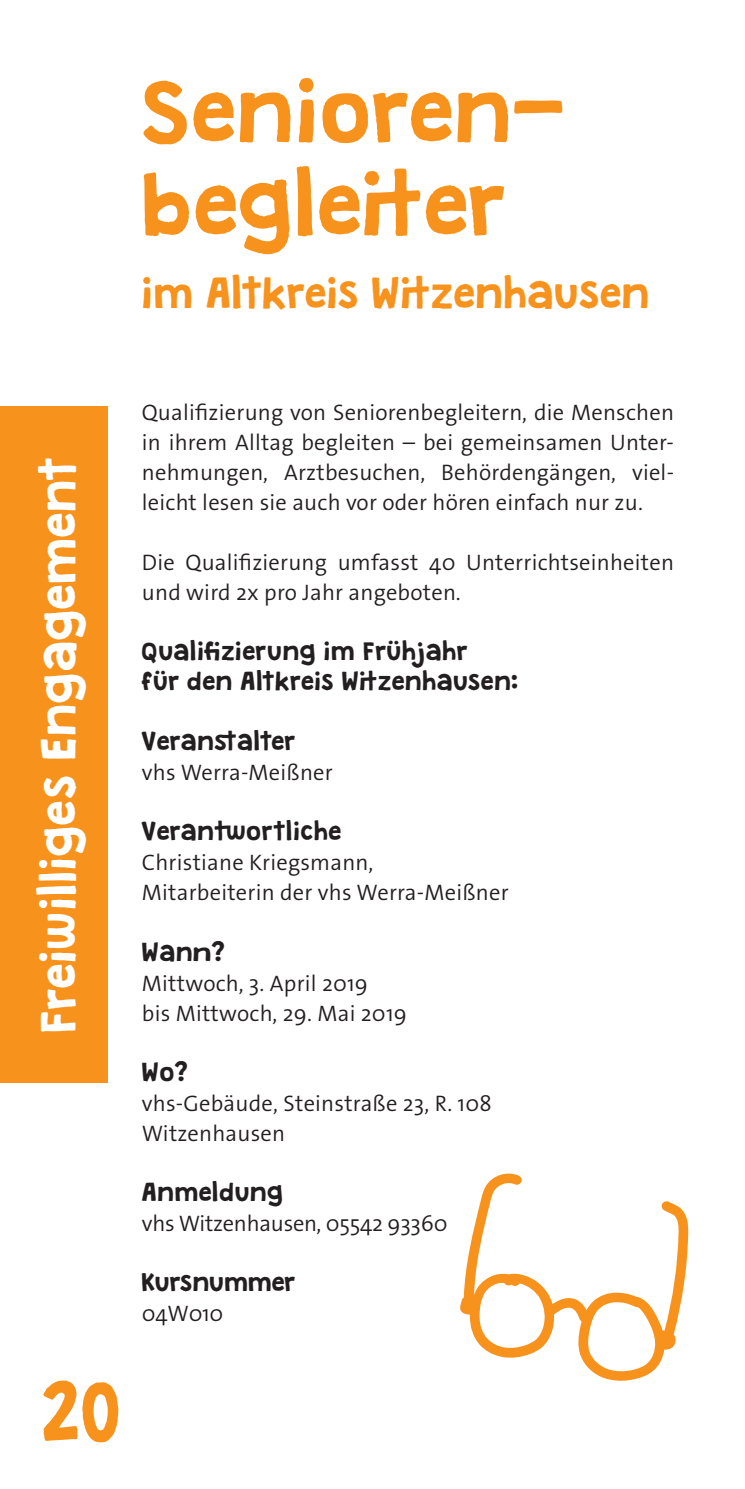
<style>
.page{position:relative;width:745px;height:1489px;background:#fff}
.page>*{position:absolute;margin:0;border:0;box-sizing:border-box;transform-origin:0 0}
.t1{font:77.5px/93px "Granstander Clean";color:#f7931d}
.t2{font:72.5px "Granstander Clean";color:#f7931d}
.t3{font:44px "Granstander Clean";color:#fff}
.t4{font:37.5px "Granstander Clean";color:#f7931d}
.t5{font:300 22.5px/30px "The Sans Os F";letter-spacing:.01em;color:#231f20}
.t6{font:22.5px/30px "Granstander Clean";letter-spacing:.01em;color:#231f20}
.t7{font:300 22.5px "The Sans Os F";letter-spacing:-.01em;color:#231f20}
.t8{font:22.5px "Granstander Clean";letter-spacing:-.01em;color:#231f20}
</style>
<div class="page">
<div style="left:0;top:406px;width:107px;height:676px;background:#f7931d"></div>
<svg style="left:460px;top:1173px;width:228px;height:208px"></svg>
<h1 class="t1" style="left:142px;top:69px;width:421px">Senioren&shy;begleiter</h1>
<h3 class="t4" style="left:142px;top:273px;width:509px">im Altkreis Witzenhausen</h3>
<h3 class="t3" style="left:35px;top:1033px;width:579px;rotate:-90deg">Freiwilliges Engagement</h3>
<h2 class="t2" style="left:43px;top:1373px;width:83px">20</h2>
<p class="t5" style="left:142px;top:398px;width:533px;text-align:justify">Qualifizierung von Seniorenbegleitern, die Menschen in ihrem Alltag begleiten – bei gemeinsamen Unter&shy;nehmungen, Arztbesuchen, Behördengängen, viel&shy;leicht lesen sie auch vor oder hören einfach nur zu.</p>
<p class="t5" style="left:142px;top:548px;width:533px">Die Qualifizierung umfasst 40 Unterrichtseinheiten und wird 2x pro Jahr angeboten.</p>
<p class="t6" style="left:142px;top:637px;width:378px">Qualifizierung im Frühjahr<br>für den Altkreis Witzenhausen:</p>
<p class="t6" style="left:142px;top:727px;width:155px">Veranstalter</p>
<p class="t5" style="left:142px;top:758px;width:192px">vhs Werra-Meißner</p>
<p class="t6" style="left:142px;top:817px;width:201px">Verantwortliche</p>
<p class="t5" style="left:142px;top:848px;width:368px">Christiane Kriegsmann,<br>Mitarbeiterin der vhs Werra-Meißner</p>
<p class="t6" style="left:142px;top:937px;width:85px">Wann?</p>
<p class="t5" style="left:142px;top:968px;width:266px">Mittwoch, 3. April 2019<br>bis Mittwoch, 29. Mai 2019</p>
<p class="t6" style="left:142px;top:1057px;width:48px">Wo?</p>
<p class="t5" style="left:142px;top:1088px;width:351px">vhs-Gebäude, Steinstraße 23, R. 108<br>Witzenhausen</p>
<p class="t6" style="left:142px;top:1177px;width:143px">Anmeldung</p>
<p class="t7" style="left:142px;top:1208px;width:307px">vhs Witzenhausen, 05542 93360</p>
<p class="t8" style="left:142px;top:1269px;width:155px">Kursnummer</p>
<p class="t5" style="left:142px;top:1298px;width:83px">04W010</p>
</div>
